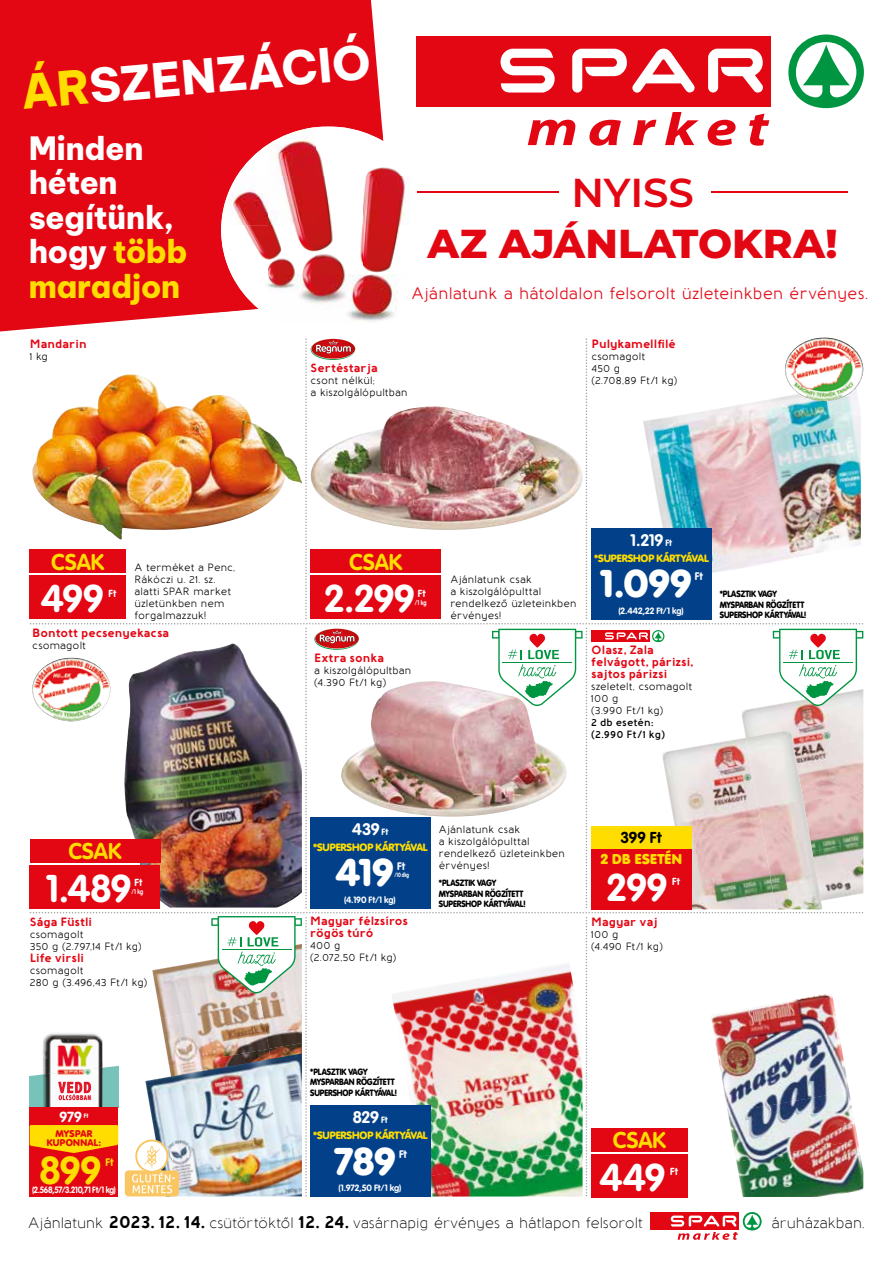
<style>
.page{position:relative;width:893px;height:1263px;background:#fff}
.page>*{position:absolute;margin:0;border:0;box-sizing:border-box;transform-origin:0 0}
.t1{font:800 46.05px "Be Vietnam Pro";color:#fff}
.t2{font:800 40.35px "Montserrat";letter-spacing:.005em;color:#e30613}
.t3{font:600 40.35px "Montserrat";letter-spacing:-.005em;color:#e30613}
.t4{font:700 38.4px "VAG Rounded Next";color:#fd0}
.t5{font:700 38.1px "VAG Rounded Next";letter-spacing:-.005em;color:#fff}
.t6{font:900 38.1px "VAG Rounded Next";color:#fff}
.t7{font:800 31.5px/34.5px "Be Vietnam Pro";letter-spacing:-.015em;color:#fff}
.t8{font:700 22.5px "VAG Rounded Next";color:#fd0}
.t9{font:500 16.5px "Baufra";color:#e30613}
.t10{font:700 16.5px "VAG Rounded Next";letter-spacing:-.005em;color:#fff}
.t11{font:700 15.6px "VAG Rounded Next";color:#000}
.t12{font:15px "Baufra";letter-spacing:-.01em;color:#000}
.t13{font:700 14.4px "VAG Rounded Next";color:#fff}
.t14{font:900 14.1px "VAG Rounded Next";letter-spacing:.025em;color:#fd0}
.t15{font:700 12px/12px "Baufra";color:#e30613}
.t16{font:700 10.8px "VAG Rounded Next";color:#fff}
.t17{font:700 10.8px "VAG Rounded Next";color:#fd0}
.t18{font:500 10.5px/12px "Baufra";letter-spacing:.01em;color:#000}
.t19{font:900 10.5px "VAG Rounded Next";letter-spacing:-.015em;color:#fd0}
.t20{font:600 10.5px/12px "Baufra";letter-spacing:.005em;color:#000}
.t21{font:700 10.2px "VAG Rounded Next";letter-spacing:.02em;color:#fff}
.t22{font:900 9.6px/9.6px "VAG Rounded Next";letter-spacing:.02em;color:#e30613;text-align:center}
.t23{font:900 9px/10.8px "VAG Rounded Next";letter-spacing:-.02em;color:#000;scale:.9 1}
.t24{font:700 9px "VAG Rounded Next";letter-spacing:-.01em;color:#fff}
.t25{font:700 9px "VAG Rounded Next";letter-spacing:-.01em;color:#fff;scale:.92 1}
.t26{font:700 6.75px "VAG Rounded Next";color:#fff;scale:.8 1}
.t27{font:700 6.3px "VAG Rounded Next";color:#fff}
.t28{font:700 6px "VAG Rounded Next";color:#fff;scale:.75 1}
.s1{color:#fd0}
.s2{font-size:9px}
.s3{font-weight:700;font-size:18px}
</style>
<div class="page">
<div style="left:0;top:0;width:382px;height:331px;background:#e30613"></div>
<div style="left:221px;top:126px;width:215px;height:208px;background:#fff;border-radius:50%"></div>
<svg style="left:528px;top:112px;width:241px;height:34px"></svg>
<div style="left:416px;top:36px;width:355px;height:71px;background:#e30613"></div>
<svg style="left:500px;top:49px;width:55px;height:44px"></svg>
<svg style="left:708px;top:49px;width:55px;height:44px"></svg>
<svg style="left:572px;top:49px;width:123px;height:44px"></svg>
<svg style="left:788px;top:34px;width:76px;height:75px"></svg>
<hr style="left:417px;top:191px;width:141px;height:1px;background:#e30613">
<hr style="left:711px;top:191px;width:137px;height:1px;background:#e30613">
<img style="left:363px;top:127px;width:20px;height:5px">
<img style="left:215px;top:313px;width:53px;height:10px">
<div style="left:215px;top:127px;width:53px;height:47px;background:#e40615"></div>
<img style="left:215px;top:174px;width:22px;height:92px">
<img style="left:215px;top:266px;width:16px;height:47px">
<img style="left:237px;top:144px;width:31px;height:32px">
<img style="left:268px;top:127px;width:95px;height:49px">
<img style="left:363px;top:132px;width:39px;height:44px">
<img style="left:221px;top:176px;width:184px;height:98px">
<img style="left:231px;top:274px;width:37px;height:42px">
<img style="left:268px;top:274px;width:129px;height:49px">
<div style="left:650px;top:1212px;width:88px;height:18px;background:#e30613"></div>
<svg style="left:671px;top:1212px;width:91px;height:28px"></svg>
<div style="left:591px;top:1154px;width:97px;height:43px;background:#e30613"></div>
<img style="left:30px;top:338px;width:833px;height:858px">
<div style="left:591px;top:837px;width:100px;height:72px;background:#e30613"></div>
<div style="left:591px;top:826px;width:101px;height:22px;background:#fd0"></div>
<img style="left:785px;top:337px;width:78px;height:64px">
<div style="left:591px;top:528px;width:121px;height:91px;background:#024189"></div>
<div style="left:30px;top:550px;width:96px;height:23px;background:#e30613"></div>
<div style="left:30px;top:576px;width:96px;height:43px;background:#e30613"></div>
<h1 class="t1" style="left:18px;top:53px;width:352px;rotate:-5deg"><span class="s1">ÁR</span>SZENZÁCIÓ</h1>
<h3 class="t7" style="left:29px;top:127px;width:161px">Minden héten segítünk, hogy <span class="s1">több maradjon</span></h3>
<h2 class="t3" style="left:571px;top:164px;width:124px">NYISS</h2>
<h2 class="t2" style="left:427px;top:214px;width:412px">AZ AJÁNLATOKRA!</h2>
<h3 class="t9" style="left:411px;top:283px;width:458px">Ajánlatunk a hátoldalon felsorolt üzleteinkben érvényes.</h3>
<p class="t15" style="left:30px;top:337px;width:58px">Mandarin</p>
<p class="t18" style="left:30px;top:350px;width:20px">1 kg</p>
<h3 class="t8" style="left:51px;top:547px;width:55px">CSAK</h3>
<h3 class="t5" style="left:41px;top:574px;width:64px">499</h3>
<p class="t21" style="left:108px;top:586px;width:9px">Ft</p>
<p class="t18" style="left:135px;top:561px;width:102px">A terméket a Penc,<br>Rákóczi u. 21. sz. alatti SPAR market üzletünkben nem forgalmazzuk!</p>
<p class="t15" style="left:32px;top:626px;width:138px">Bontott pecsenyekacsa</p>
<p class="t18" style="left:32px;top:638px;width:55px">csomagolt</p>
<h3 class="t8" style="left:68px;top:836px;width:55px">CSAK</h3>
<h3 class="t5" style="left:46px;top:863px;width:87px">1.489</h3>
<p class="t21" style="left:134px;top:875px;width:9px">Ft</p>
<p class="t26" style="left:131px;top:887px;width:16px">/1 kg</p>
<p class="t15" style="left:30px;top:915px;width:64px">Sága Füstli</p>
<p class="t18" style="left:30px;top:928px;width:113px">csomagolt<br>350 g (2.797,14 Ft/1 kg)</p>
<p class="t15" style="left:30px;top:951px;width:56px">Life virsli</p>
<p class="t18" style="left:30px;top:964px;width:119px">csomagolt<br>280 g (3.496,43 Ft/1 kg)</p>
<h3 class="t13" style="left:59px;top:1107px;width:24px">979</h3>
<p class="t27" style="left:84px;top:1112px;width:6px">Ft</p>
<p class="t22" style="left:47px;top:1128px;width:56px">MYSPAR<br>KUPONNAL:</p>
<p class="t25" style="left:32px;top:1184px;width:93px">(2.568,57/3.210,71 Ft/1 kg)</p>
<h3 class="t4" style="left:39px;top:1145px;width:63px">899</h3>
<p class="t17" style="left:106px;top:1155px;width:10px">Ft</p>
<p class="t15" style="left:311px;top:361px;width:68px">Sertéstarja</p>
<p class="t18" style="left:311px;top:374px;width:98px">csont nélkül;<br>a kiszolgálópultban</p>
<p class="t15" style="left:591px;top:337px;width:86px">Pulykamellfilé</p>
<p class="t18" style="left:591px;top:350px;width:88px">csomagolt<br>450 g<br>(2.708,89 Ft/1 kg)</p>
<h3 class="t8" style="left:349px;top:547px;width:55px">CSAK</h3>
<h3 class="t5" style="left:325px;top:574px;width:92px">2.299</h3>
<p class="t21" style="left:418px;top:586px;width:9px">Ft</p>
<p class="t26" style="left:415px;top:598px;width:16px">/1 kg</p>
<p class="t15" style="left:314px;top:651px;width:71px">Extra sonka</p>
<p class="t18" style="left:314px;top:664px;width:98px">a kiszolgálópultban (4.390 Ft/1 kg)</p>
<p class="t18" style="left:450px;top:573px;width:128px">Ajánlatunk csak<br>a kiszolgálópulttal rendelkező üzleteinkben érvényes!</p>
<h3 class="t10" style="left:631px;top:529px;width:43px">1.219 <span class="s2">Ft</span></h3>
<p class="t19" style="left:594px;top:551px;width:116px">*SUPERSHOP KÁRTYÁVAL</p>
<h3 class="t6" style="left:600px;top:558px;width:92px">1.099</h3>
<p class="t16" style="left:695px;top:569px;width:10px">Ft</p>
<p class="t24" style="left:618px;top:605px;width:67px">(2.442,22 Ft/1 kg)</p>
<p class="t23" style="left:720px;top:588px;width:98px">* PLASZTIK VAGY<br>MYSPARBAN RÖGZÍTETT<br>SUPERSHOP KÁRTYÁVAL!</p>
<p class="t15" style="left:591px;top:643px;width:104px">Olasz, Zala felvágott, párizsi, sajtos párizsi</p>
<p class="t18" style="left:591px;top:680px;width:102px">szeletelt, csomagolt<br>100 g<br>(3.990 Ft/1 kg)</p>
<p class="t20" style="left:591px;top:716px;width:75px">2 db esetén: (2.990 Ft/1 kg)</p>
<h3 class="t10" style="left:352px;top:818px;width:38px">439 <span class="s2">Ft</span></h3>
<p class="t19" style="left:313px;top:840px;width:116px">*SUPERSHOP KÁRTYÁVAL</p>
<h3 class="t6" style="left:336px;top:847px;width:59px">419</h3>
<p class="t16" style="left:397px;top:859px;width:10px">Ft</p>
<p class="t28" style="left:394px;top:871px;width:21px">/10 dkg</p>
<p class="t24" style="left:344px;top:894px;width:53px">(4.190 Ft/1 kg)</p>
<p class="t18" style="left:439px;top:823px;width:128px">Ajánlatunk csak<br>a kiszolgálópulttal rendelkező üzleteinkben érvényes!</p>
<p class="t23" style="left:439px;top:877px;width:98px">* PLASZTIK VAGY<br>MYSPARBAN RÖGZÍTETT<br>SUPERSHOP KÁRTYÁVAL!</p>
<h3 class="t11" style="left:621px;top:828px;width:43px">399 Ft</h3>
<h3 class="t14" style="left:601px;top:849px;width:83px">2 DB ESETÉN</h3>
<h3 class="t5" style="left:607px;top:863px;width:62px">299</h3>
<p class="t21" style="left:672px;top:875px;width:9px">Ft</p>
<p class="t15" style="left:310px;top:914px;width:99px">Magyar félzsíros rögös túró</p>
<p class="t18" style="left:310px;top:939px;width:88px">400 g<br>(2.072,50 Ft/1 kg)</p>
<p class="t15" style="left:591px;top:915px;width:68px">Magyar vaj</p>
<p class="t18" style="left:591px;top:928px;width:73px">100 g<br>(4.490 Ft/1 kg)</p>
<p class="t23" style="left:310px;top:1066px;width:98px">* PLASZTIK VAGY<br>MYSPARBAN RÖGZÍTETT<br>SUPERSHOP KÁRTYÁVAL!</p>
<h3 class="t10" style="left:353px;top:1106px;width:37px">829 <span class="s2">Ft</span></h3>
<p class="t19" style="left:313px;top:1128px;width:116px">*SUPERSHOP KÁRTYÁVAL</p>
<h3 class="t6" style="left:334px;top:1135px;width:62px">789</h3>
<p class="t16" style="left:399px;top:1147px;width:10px">Ft</p>
<p class="t24" style="left:339px;top:1182px;width:64px">(1.972,50 Ft/1 kg)</p>
<h3 class="t8" style="left:613px;top:1126px;width:55px">CSAK</h3>
<h3 class="t5" style="left:600px;top:1153px;width:67px">449</h3>
<p class="t21" style="left:670px;top:1165px;width:9px">Ft</p>
<h3 class="t12" style="left:28px;top:1213px;width:616px">Ajánlatunk <span class="s3">2023. 12. 14.</span> csütörtöktől <span class="s3">12. 24.</span> vasárnapig érvényes a hátlapon felsorolt</h3>
<h3 class="t12" style="left:771px;top:1213px;width:95px">áruházakban.</h3>
</div>
